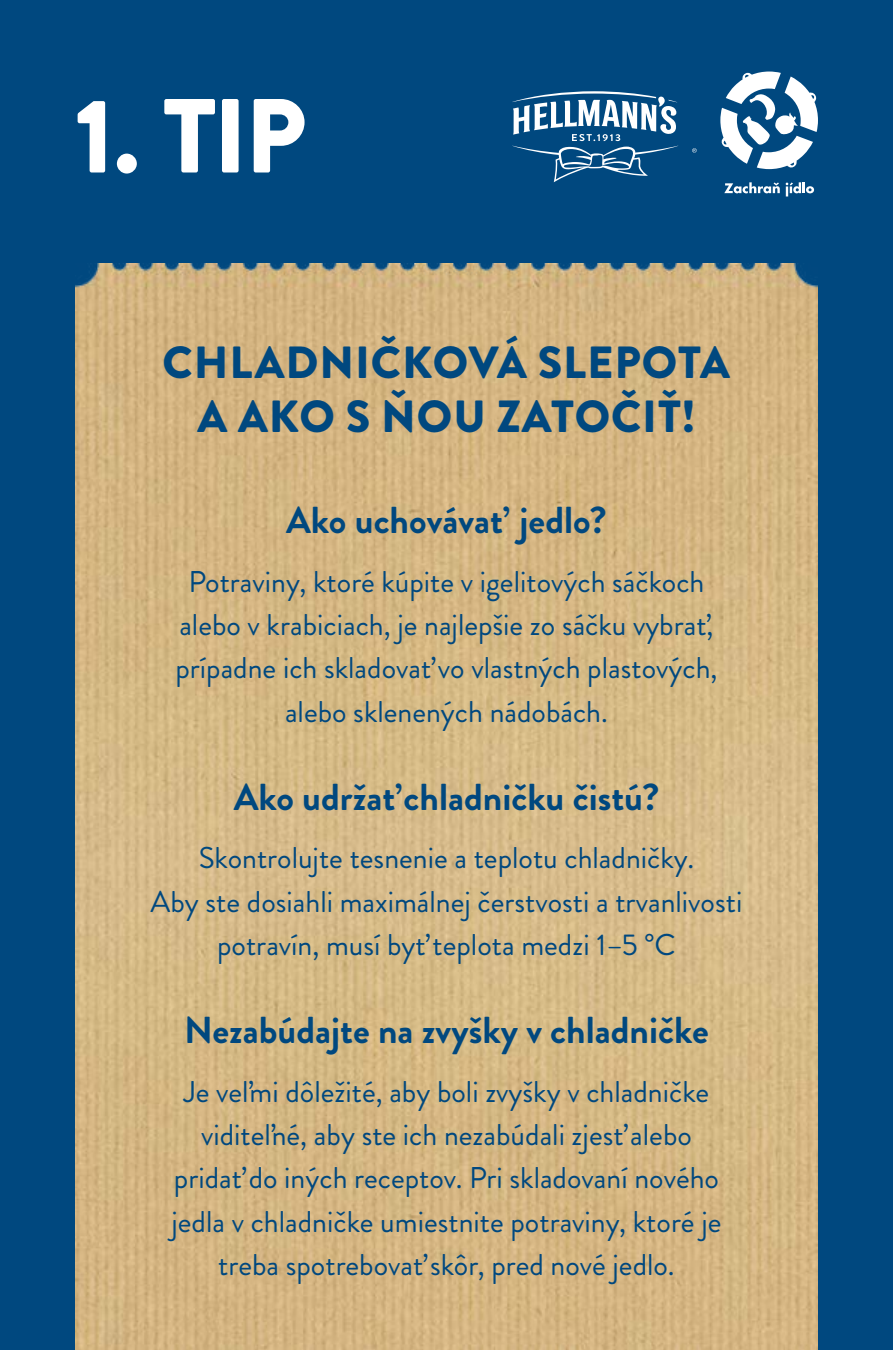
<style>
.page{position:relative;width:893px;height:1350px;background:#00487f}
.page>*{position:absolute;margin:0;border:0;box-sizing:border-box;transform-origin:0 0}
.t1{font:900 105px "Brandon Grotesque";color:#fff}
.t2{font:900 45px/54px "Brandon Grotesque";letter-spacing:.02em;color:#00487f;text-align:center}
.t3{font:700 37.5px "Brandon Grotesque";color:#00487f}
.t4{font:30px/43.3px "Brandon Grotesque";color:#00487f;text-align:center}
</style>
<div class="page">
<img style="left:75px;top:264px;width:743px;height:1086px">
<svg style="left:720px;top:71px;width:98px;height:98px"></svg>
<svg style="left:724px;top:182px;width:56px;height:11px"></svg>
<svg style="left:786px;top:182px;width:28px;height:14px"></svg>
<svg style="left:692px;top:148px;width:5px;height:5px"></svg>
<svg style="left:512px;top:91px;width:166px;height:91px"></svg>
<h1 class="t1" style="left:75px;top:62px;width:233px">1. TIP</h1>
<h2 class="t2" style="left:163px;top:336px;width:569px">CHLADNIČKOVÁ SLEPOTA<br>A AKO S ŇOU ZATOČIŤ!</h2>
<p class="t3" style="left:286px;top:494px;width:322px">Ako uchovávať jedlo?</p>
<p class="t4" style="left:175px;top:560px;width:544px">Potraviny, ktoré kúpite v igelitových sáčkoch alebo v krabiciach, je najlepšie zo sáčku vybrať, prípadne ich skladovať vo vlastných plastových, alebo sklenených nádobách.</p>
<p class="t3" style="left:234px;top:771px;width:427px">Ako udržať chladničku čistú?</p>
<p class="t4" style="left:151px;top:837px;width:593px">Skontrolujte tesnenie a teplotu chladničky.<br>Aby ste dosiahli maximálnej čerstvosti a trvanlivosti potravín, musí byť teplota medzi 1–5 °C</p>
<p class="t3" style="left:184px;top:1004px;width:526px">Nezabúdajte na zvyšky v chladničke</p>
<p class="t4" style="left:171px;top:1070px;width:551px">Je veľmi dôležité, aby boli zvyšky v chladničke viditeľné, aby ste ich nezabúdali zjesť alebo pridať do iných receptov. Pri skladovaní nového jedla v chladničke umiestnite potraviny, ktoré je treba spotrebovať skôr, pred nové jedlo.</p>
</div>
